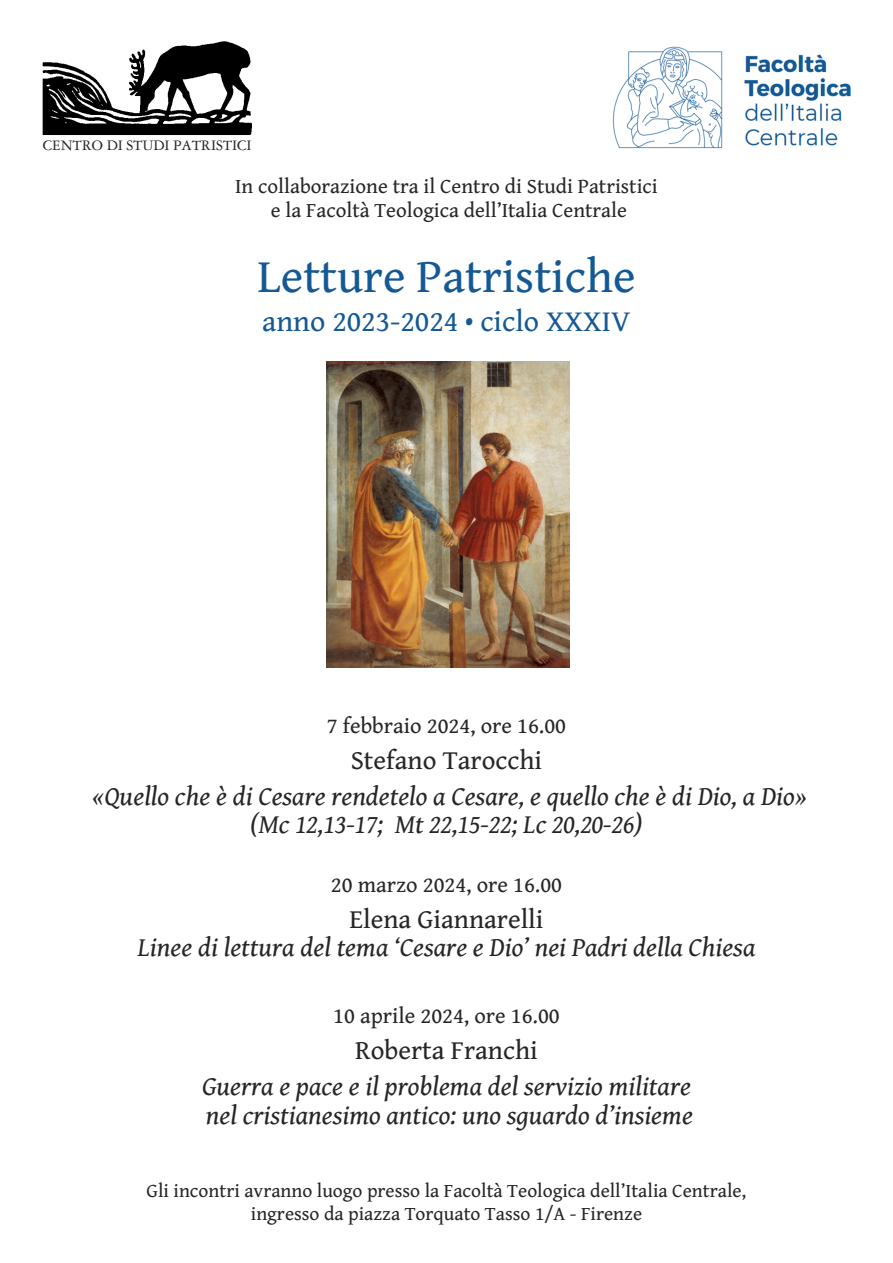
<style>
.page{position:relative;width:893px;height:1263px;background:#fff}
.page>*{position:absolute;margin:0;border:0;box-sizing:border-box;transform-origin:0 0}
.t1{font:48px "Gentium Book Basic";color:#145995}
.t2{font:30px "Gentium Book Basic";color:#145995}
.t3{font:italic 27px/28.5px "Gentium Book Basic";color:#272526;text-align:center}
.t4{font:27px "Gentium Book Basic";color:#272526}
.t5{font:22.5px "Gentium Book Basic";color:#272526}
.t6{font:21px/24px "Gentium Book Basic";color:#272526;text-align:center}
.t7{font:19.5px/22.5px "Gentium Book Basic";color:#272526;text-align:center}
.t8{font:15.45px "Garamond 3 exp";letter-spacing:-.01em;color:#272526}
</style>
<div class="page">
<img style="left:42px;top:41px;width:210px;height:94px">
<img style="left:612px;top:46px;width:239px;height:103px">
<img style="left:326px;top:362px;width:243px;height:306px">
<p class="t8" style="left:43px;top:140px;width:210px">CENTRO DI STUDI PATRISTICI</p>
<p class="t6" style="left:235px;top:174px;width:424px">In collaborazione tra il Centro di Studi Patristici e la Facoltà Teologica dell’Italia Centrale</p>
<h1 class="t1" style="left:257px;top:247px;width:380px">Letture Patristiche</h1>
<p class="t2" style="left:262px;top:303px;width:370px">anno 2023-2024 • ciclo XXXIV</p>
<p class="t5" style="left:327px;top:712px;width:241px">7 febbraio 2024, ore 16.00</p>
<p class="t4" style="left:351px;top:744px;width:193px">Stefano Tarocchi</p>
<p class="t3" style="left:92px;top:781px;width:716px">«Quello che è di Cesare rendetelo a Cesare, e quello che è di Dio, a Dio» (Mc 12,13-17; Mt 22,15-22; Lc 20,20-26)</p>
<p class="t5" style="left:331px;top:871px;width:233px">20 marzo 2024, ore 16.00</p>
<p class="t4" style="left:349px;top:903px;width:195px">Elena Giannarelli</p>
<p class="t3" style="left:138px;top:933px;width:619px">Linee di lettura del tema ‘Cesare e Dio’ nei Padri della Chiesa</p>
<p class="t5" style="left:333px;top:1002px;width:228px">10 aprile 2024, ore 16.00</p>
<p class="t4" style="left:355px;top:1034px;width:184px">Roberta Franchi</p>
<p class="t3" style="left:202px;top:1071px;width:492px;text-align:left">Guerra e pace e il problema del servizio militare nel cristianesimo antico: uno sguardo d’insieme</p>
<p class="t7" style="left:147px;top:1179px;width:601px">Gli incontri avranno luogo presso la Facoltà Teologica dell’Italia Centrale, ingresso da piazza Torquato Tasso 1/A - Firenze</p>
</div>
